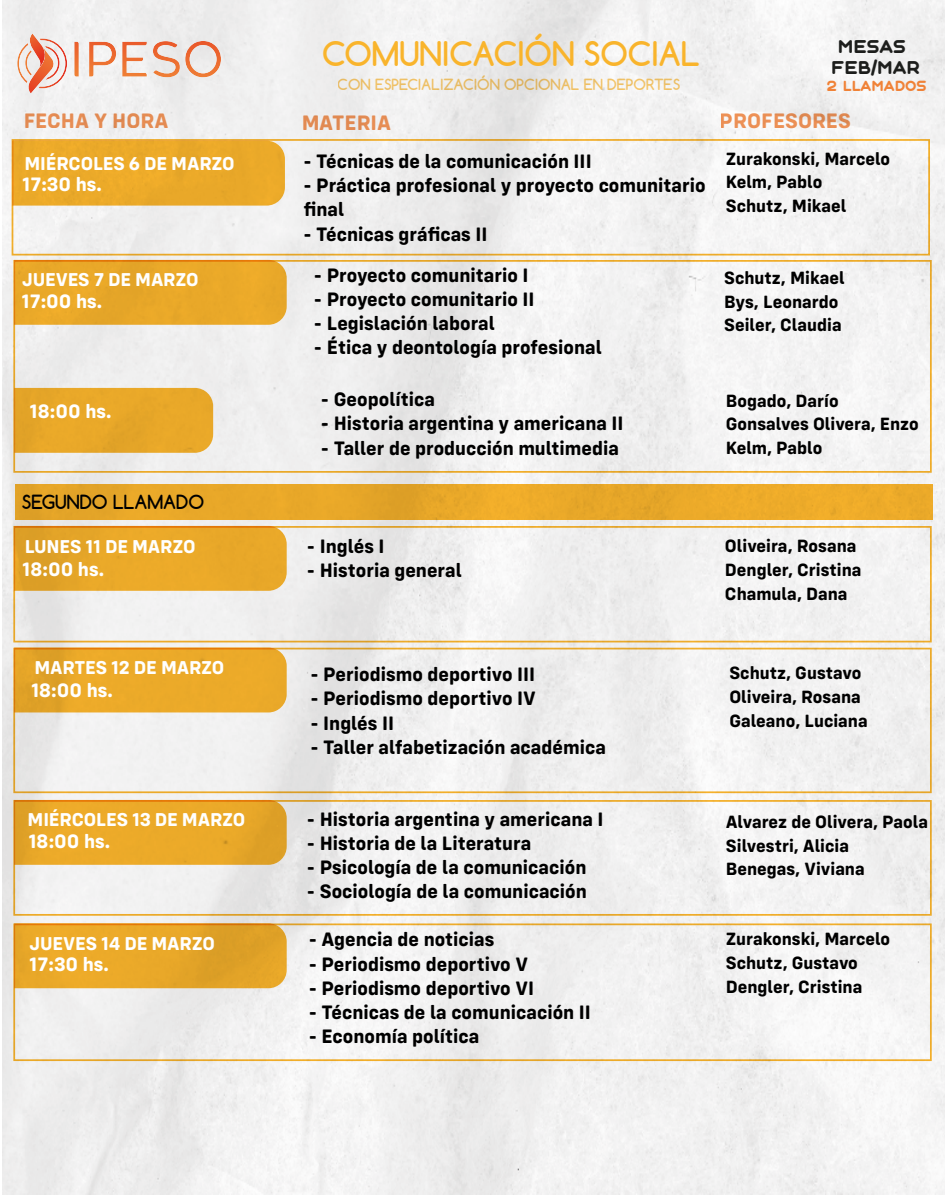
<style>
.page{position:relative;width:945px;height:1195px;background:#fff}
.page>*{position:absolute;margin:0;border:0;box-sizing:border-box;transform-origin:0 0}
.t1{font:700 32.02px "Comfortaa";color:#f9b42c}
.t2{font:700 21.7px "Config Rounded";color:#f29458}
.t3{font:700 20.12px/24.2px "Config Rounded";color:#000}
.t4{font:700 20.12px "Config Rounded";color:#fff}
.t5{font:700 19.25px "Config Rounded";letter-spacing:-.01em;color:#fff}
.t6{font:700 18.38px/23.6px "Config Rounded";color:#000}
.t7{font:700 18.38px "Comfortaa";color:#000}
.t8{font:17.24px/20.7px "Aqum";color:#1d1e1c;text-align:center}
.t9{font:700 14.53px "Comfortaa";color:#f9b42c}
.t10{font:13.74px "Aqum";color:#f08237}
</style>
<div class="page">
<img style="left:2px;top:1px;width:943px;height:1193px">
<div style="left:13px;top:923px;width:919px;height:137px;border:2px solid #f9b42c"></div>
<svg style="left:14px;top:923px;width:273px;height:65px"></svg>
<div style="left:13px;top:800px;width:919px;height:115px;border:2px solid #f9b42c"></div>
<svg style="left:14px;top:800px;width:273px;height:64px"></svg>
<div style="left:13px;top:526px;width:919px;height:116px;border:2px solid #f9b42c"></div>
<svg style="left:14px;top:526px;width:273px;height:64px"></svg>
<div style="left:13px;top:647px;width:919px;height:146px;border:2px solid #f9b42c"></div>
<svg style="left:14px;top:647px;width:273px;height:65px"></svg>
<svg style="left:17px;top:34px;width:50px;height:60px"></svg>
<svg style="left:74px;top:42px;width:5px;height:35px"></svg>
<svg style="left:89px;top:42px;width:27px;height:35px"></svg>
<svg style="left:122px;top:42px;width:25px;height:35px"></svg>
<svg style="left:153px;top:41px;width:68px;height:36px"></svg>
<div style="left:12px;top:139px;width:918px;height:116px;border:2px solid #f9b42c"></div>
<div style="left:12px;top:141px;width:273px;height:64px;background:#ebaa29"></div>
<div style="left:13px;top:260px;width:919px;height:212px;border:2px solid #f9b42c"></div>
<div style="left:14px;top:388px;width:199px;height:65px;background:#e8a829"></div>
<div style="left:14px;top:260px;width:273px;height:65px;background:#e9a829"></div>
<div style="left:16px;top:484px;width:917px;height:36px;background:#e9a829"></div>
<h1 class="t1" style="left:322px;top:36px;width:379px">COMUNICACIÓN SOCIAL</h1>
<p class="t9" style="left:338px;top:76px;width:344px">CON ESPECIALIZACIÓN OPCIONAL EN DEPORTES</p>
<p class="t2" style="left:23px;top:109px;width:147px">FECHA Y HORA</p>
<p class="t2" style="left:301px;top:111px;width:91px">MATERIA</p>
<p class="t5" style="left:25px;top:153px;width:212px">MIÉRCOLES 6 DE MARZO</p>
<p class="t3" style="left:303px;top:150px;width:290px">- Técnicas de la comunicación III</p>
<p class="t3" style="left:303px;top:174px;width:404px">- Práctica profesional y proyecto comunitario final</p>
<p class="t3" style="left:303px;top:222px;width:186px">- Técnicas gráficas II</p>
<p class="t4" style="left:22px;top:173px;width:81px">17:30 hs.</p>
<p class="t5" style="left:22px;top:269px;width:178px">JUEVES 7 DE MARZO</p>
<p class="t4" style="left:22px;top:290px;width:82px">17:00 hs.</p>
<p class="t4" style="left:30px;top:400px;width:83px">18:00 hs.</p>
<p class="t7" style="left:22px;top:491px;width:184px">SEGUNDO LLAMADO</p>
<p class="t5" style="left:25px;top:536px;width:172px">LUNES 11 DE MARZO</p>
<p class="t4" style="left:22px;top:558px;width:83px">18:00 hs.</p>
<p class="t3" style="left:314px;top:263px;width:216px">- Proyecto comunitario I</p>
<p class="t3" style="left:314px;top:287px;width:222px">- Proyecto comunitario II</p>
<p class="t3" style="left:314px;top:312px;width:183px">- Legislación laboral</p>
<p class="t3" style="left:314px;top:336px;width:289px">- Ética y deontología profesional</p>
<p class="t3" style="left:321px;top:388px;width:116px">- Geopolítica</p>
<p class="t3" style="left:321px;top:412px;width:304px">- Historia argentina y americana II</p>
<p class="t3" style="left:321px;top:436px;width:299px">- Taller de producción multimedia</p>
<p class="t3" style="left:307px;top:534px;width:79px">- Inglés I</p>
<p class="t3" style="left:307px;top:558px;width:156px">- Historia general</p>
<p class="t8" style="left:831px;top:36px;width:90px">MESAS<br>FEB/MAR</p>
<p class="t10" style="left:827px;top:79px;width:101px">2 LLAMADOS</p>
<p class="t2" style="left:720px;top:109px;width:133px">PROFESORES</p>
<p class="t6" style="left:726px;top:147px;width:166px">Zurakonski, Marcelo<br>Kelm, Pablo<br>Schutz, Mikael</p>
<p class="t6" style="left:724px;top:266px;width:122px">Schutz, Mikael<br>Bys, Leonardo<br>Seiler, Claudia</p>
<p class="t6" style="left:726px;top:389px;width:194px">Bogado, Darío<br>Gonsalves Olivera, Enzo<br>Kelm, Pablo</p>
<p class="t6" style="left:725px;top:534px;width:138px">Oliveira, Rosana<br>Dengler, Cristina<br>Chamula, Dana</p>
<p class="t5" style="left:34px;top:657px;width:191px">MARTES 12 DE MARZO</p>
<p class="t4" style="left:31px;top:679px;width:83px">18:00 hs.</p>
<p class="t5" style="left:28px;top:809px;width:219px">MIÉRCOLES 13 DE MARZO</p>
<p class="t4" style="left:28px;top:830px;width:83px">18:00 hs.</p>
<p class="t5" style="left:29px;top:933px;width:187px">JUEVES 14 DE MARZO</p>
<p class="t4" style="left:29px;top:953px;width:81px">17:30 hs.</p>
<p class="t3" style="left:311px;top:662px;width:226px">- Periodismo deportivo III</p>
<p class="t3" style="left:311px;top:686px;width:227px">- Periodismo deportivo IV</p>
<p class="t3" style="left:311px;top:711px;width:85px">- Inglés II</p>
<p class="t3" style="left:311px;top:735px;width:297px">- Taller alfabetización académica</p>
<p class="t3" style="left:307px;top:807px;width:298px">- Historia argentina y americana I</p>
<p class="t3" style="left:307px;top:831px;width:226px">- Historia de la Literatura</p>
<p class="t3" style="left:307px;top:855px;width:281px">- Psicología de la comunicación</p>
<p class="t3" style="left:307px;top:879px;width:281px">- Sociología de la comunicación</p>
<p class="t3" style="left:309px;top:927px;width:187px">- Agencia de noticias</p>
<p class="t3" style="left:309px;top:952px;width:221px">- Periodismo deportivo V</p>
<p class="t3" style="left:309px;top:976px;width:227px">- Periodismo deportivo VI</p>
<p class="t3" style="left:309px;top:1000px;width:284px">- Técnicas de la comunicación II</p>
<p class="t3" style="left:309px;top:1024px;width:172px">- Economía política</p>
<p class="t6" style="left:729px;top:661px;width:140px">Schutz, Gustavo<br>Oliveira, Rosana<br>Galeano, Luciana</p>
<p class="t6" style="left:726px;top:810px;width:204px">Alvarez de Olivera, Paola<br>Silvestri, Alicia<br>Benegas, Viviana</p>
<p class="t6" style="left:726px;top:927px;width:166px">Zurakonski, Marcelo<br>Schutz, Gustavo<br>Dengler, Cristina</p>
</div>
